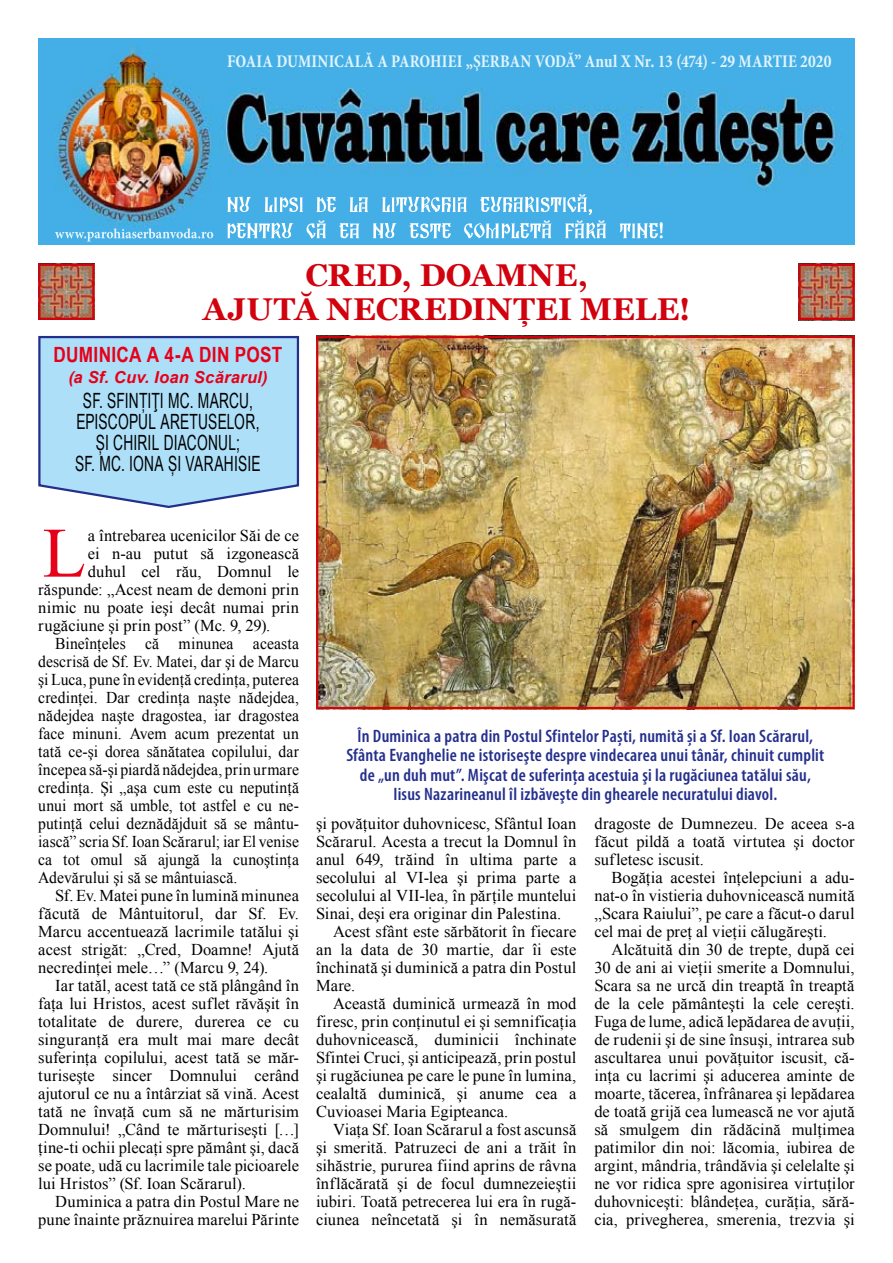
<style>
.page{position:relative;width:893px;height:1263px;background:#fff}
.page>*{position:absolute;margin:0;border:0;box-sizing:border-box;transform-origin:0 0}
.t1{font:70.8px "Times New Roman";color:#e60019}
.t2{font:700 31.5px/34.5px "Georgia";letter-spacing:.005em;color:#d1010e;text-align:center}
.t3{font:21px/21px "Arial Narrow";letter-spacing:.01em;color:#000;text-align:center;scale:.8 1}
.t4{font:700 21px "Arial Narrow";letter-spacing:.015em;color:#e60019}
.t5{font:600 condensed 18px/19.5px "Myriad Pro";letter-spacing:.015em;color:#242f8d;text-align:center}
.t6{font:700 condensed 18px "Minion Pro";letter-spacing:.01em;color:#e2f3fc;scale:.92 1}
.t7{font:16.5px/18px "Times New Roman";letter-spacing:.005em;color:#000;text-align:justify}
.t8{font:16.5px "Times New Roman";letter-spacing:.005em;color:#000;scale:.95 1}
.t9{font:italic 700 16.5px "Arial";letter-spacing:.015em;color:#e60019}
</style>
<div class="page">
<img style="left:38px;top:38px;width:817px;height:206px">
<svg style="left:227px;top:194px;width:436px;height:44px;background:#6dc0ec"></svg>
<svg style="left:55px;top:228px;width:158px;height:14px;background:#67beeb"></svg>
<img style="left:801px;top:267px;width:51px;height:50px">
<img style="left:319px;top:339px;width:533px;height:367px">
<div style="left:316px;top:336px;width:539px;height:373px;border:2px solid #d1010e"></div>
<img style="left:41px;top:267px;width:51px;height:50px">
<div style="left:38px;top:264px;width:57px;height:56px;border:2px solid #d1010e"></div>
<div style="left:798px;top:264px;width:57px;height:56px;border:2px solid #d1010e"></div>
<svg style="left:38px;top:335px;width:262px;height:173px;background:#addaf4"></svg>
<p class="t6" style="left:227px;top:50px;width:658px">FOAIA DUMINICALĂ A PAROHIEI „ŞERBAN VODĂ” Anul X Nr. 13 (474) - 29 MARTIE 2020</p>
<h2 class="t2" style="left:203px;top:258px;width:489px">CRED, DOAMNE,<br>AJUTĂ NECREDINŢEI MELE!</h2>
<p class="t4" style="left:53px;top:339px;width:230px">DUMINICA A 4-A DIN POST</p>
<p class="t9" style="left:68px;top:366px;width:201px">(a Sf. Cuv. Ioan Scărarul)</p>
<p class="t3" style="left:75px;top:389px;width:233px">SF. SFINȚIŢI MC. MARCU,<br>EPISCOPUL ARETUSELOR,<br>ȘI CHIRIL DIACONUL;<br>SF. MC. IONA ȘI VARAHISIE</p>
<h1 class="t1" style="left:43px;top:505px;width:45px">L</h1>
<p class="t7" style="left:88px;top:526px;width:213px">a întrebarea ucenicilor Săi de ce</p>
<p class="t7" style="left:88px;top:544px;width:213px">ei n-au putut să izgonească</p>
<p class="t7" style="left:88px;top:562px;width:213px">duhul cel rău, Domnul le</p>
<p class="t7" style="left:38px;top:580px;width:262px">răspunde: „Acest neam de demoni prin</p>
<p class="t7" style="left:38px;top:598px;width:262px">nimic nu poate ieşi decât numai prin</p>
<p class="t7" style="left:38px;top:616px;width:233px">rugăciune şi prin post” (Mc. 9, 29).</p>
<p class="t8" style="left:55px;top:632px;width:258px">Bineînţeles că minunea aceasta</p>
<p class="t8" style="left:38px;top:650px;width:276px">descrisă de Sf. Ev. Matei, dar şi de Marcu</p>
<p class="t8" style="left:38px;top:668px;width:276px">şi Luca, pune în evidenţă credinţa, puterea</p>
<p class="t8" style="left:38px;top:686px;width:276px">credinţei. Dar credinţa naşte nădejdea,</p>
<p class="t8" style="left:38px;top:704px;width:276px">nădejdea naşte dragostea, iar dragostea</p>
<p class="t8" style="left:38px;top:722px;width:276px">face minuni. Avem acum prezentat un</p>
<p class="t8" style="left:38px;top:740px;width:276px">tată ce-şi dorea sănătatea copilului, dar</p>
<p class="t8" style="left:38px;top:758px;width:276px">începea să-şi piardă nădejdea, prin urmare</p>
<p class="t8" style="left:38px;top:776px;width:276px">credinţa. Şi „aşa cum este cu neputinţă</p>
<p class="t8" style="left:38px;top:794px;width:276px">unui mort să umble, tot astfel e cu ne-</p>
<p class="t8" style="left:38px;top:812px;width:276px">putinţă celui deznădăjduit să se mântu-</p>
<p class="t8" style="left:38px;top:830px;width:276px">iască” scria Sf. Ioan Scărarul; iar El venise</p>
<p class="t8" style="left:38px;top:848px;width:276px">ca tot omul să ajungă la cunoştinţa</p>
<p class="t8" style="left:38px;top:866px;width:211px">Adevărului şi să se mântuiască.</p>
<p class="t7" style="left:55px;top:886px;width:245px">Sf. Ev. Matei pune în lumină minunea</p>
<p class="t7" style="left:38px;top:904px;width:262px">făcută de Mântuitorul, dar Sf. Ev.</p>
<p class="t7" style="left:38px;top:922px;width:262px">Marcu accentuează lacrimile tatălui şi</p>
<p class="t7" style="left:38px;top:940px;width:262px">acest strigăt: „Cred, Doamne! Ajută</p>
<p class="t7" style="left:38px;top:958px;width:232px">necredinţei mele…” (Marcu 9, 24).</p>
<p class="t7" style="left:55px;top:976px;width:245px">Iar tatăl, acest tată ce stă plângând în</p>
<p class="t7" style="left:38px;top:994px;width:262px">faţa lui Hristos, acest suflet răvăşit în</p>
<p class="t7" style="left:38px;top:1012px;width:262px">totalitate de durere, durerea ce cu</p>
<p class="t7" style="left:38px;top:1030px;width:262px">singuranţă era mult mai mare decât</p>
<p class="t7" style="left:38px;top:1048px;width:262px">suferinţa copilului, acest tată se măr-</p>
<p class="t7" style="left:38px;top:1066px;width:262px">turiseşte sincer Domnului cerând</p>
<p class="t7" style="left:38px;top:1084px;width:262px">ajutorul ce nu a întârziat să vină. Acest</p>
<p class="t7" style="left:38px;top:1102px;width:262px">tată ne învaţă cum să ne mărturisim</p>
<p class="t7" style="left:38px;top:1120px;width:262px">Domnului! „Când te mărturiseşti […]</p>
<p class="t7" style="left:38px;top:1138px;width:262px">ţine-ti ochii plecaţi spre pământ şi, dacă</p>
<p class="t7" style="left:38px;top:1156px;width:262px">se poate, udă cu lacrimile tale picioarele</p>
<p class="t7" style="left:38px;top:1174px;width:209px">lui Hristos” (Sf. Ioan Scărarul).</p>
<p class="t7" style="left:55px;top:1192px;width:245px">Duminica a patra din Postul Mare ne</p>
<p class="t7" style="left:38px;top:1210px;width:262px">pune înainte prăznuirea marelui Părinte</p>
<p class="t5" style="left:346px;top:726px;width:480px">În Duminica a patra din Postul Sfintelor Paști, numită și a Sf. Ioan Scărarul, Sfânta Evanghelie ne istoriseşte despre vindecarea unui tânăr, chinuit cumplit de „un duh mut”. Mişcat de suferinţa acestuia şi la rugăciunea tatălui său, Iisus Nazarineanul îl izbăveşte din ghearele necuratului diavol.</p>
<p class="t7" style="left:316px;top:814px;width:262px">şi povăţuitor duhovnicesc, Sfântul Ioan</p>
<p class="t7" style="left:316px;top:832px;width:262px">Scărarul. Acesta a trecut la Domnul în</p>
<p class="t7" style="left:316px;top:850px;width:262px">anul 649, trăind în ultima parte a</p>
<p class="t7" style="left:316px;top:868px;width:262px">secolului al VI-lea şi prima parte a</p>
<p class="t7" style="left:316px;top:886px;width:262px">secolului al VII-lea, în părţile muntelui</p>
<p class="t7" style="left:316px;top:904px;width:247px">Sinai, deşi era originar din Palestina.</p>
<p class="t7" style="left:333px;top:922px;width:245px">Acest sfânt este sărbătorit în fiecare</p>
<p class="t7" style="left:316px;top:940px;width:262px">an la data de 30 martie, dar îi este</p>
<p class="t7" style="left:316px;top:958px;width:262px">închinată şi duminică a patra din Postul</p>
<p class="t7" style="left:316px;top:976px;width:41px">Mare.</p>
<p class="t7" style="left:333px;top:994px;width:245px">Această duminică urmează în mod</p>
<p class="t7" style="left:316px;top:1012px;width:262px">firesc, prin conţinutul ei şi semnificaţia</p>
<p class="t7" style="left:316px;top:1030px;width:262px">duhovnicească, duminicii închinate</p>
<p class="t7" style="left:316px;top:1048px;width:262px">Sfintei Cruci, şi anticipează, prin postul</p>
<p class="t7" style="left:316px;top:1066px;width:262px">şi rugăciunea pe care le pune în lumina,</p>
<p class="t7" style="left:316px;top:1084px;width:262px">cealaltă duminică, şi anume cea a</p>
<p class="t7" style="left:316px;top:1102px;width:194px">Cuvioasei Maria Egipteanca.</p>
<p class="t7" style="left:333px;top:1120px;width:245px">Viaţa Sf. Ioan Scărarul a fost ascunsă</p>
<p class="t7" style="left:316px;top:1138px;width:262px">şi smerită. Patruzeci de ani a trăit în</p>
<p class="t7" style="left:316px;top:1156px;width:262px">sihăstrie, pururea fiind aprins de râvna</p>
<p class="t7" style="left:316px;top:1174px;width:262px">înflăcărată şi de focul dumnezeieştii</p>
<p class="t7" style="left:316px;top:1192px;width:262px">iubiri. Toată petrecerea lui era în rugă-</p>
<p class="t7" style="left:316px;top:1210px;width:262px">ciunea neîncetată şi în nemăsurată</p>
<p class="t7" style="left:594px;top:814px;width:262px">dragoste de Dumnezeu. De aceea s-a făcut pildă a toată virtutea şi doctor sufletesc iscusit.</p>
<p class="t7" style="left:594px;top:868px;width:262px;text-indent:17px">Bogăţia acestei înţelepciuni a adu&shy;nat‑o în vistieria duhovnicească numită „Scara Raiului”, pe care a făcut-o darul cel mai de preţ al vieţii călugăreşti.</p>
<p class="t7" style="left:594px;top:940px;width:262px;text-indent:17px">Alcătuită din 30 de trepte, după cei 30 de ani ai vieţii smerite a Domnului, Scara sa ne urcă din treaptă în treaptă de la cele pământeşti la cele cereşti.<br>Fuga de lume, adică lepădarea de avuţii, de rudenii şi de sine însuşi, intrarea sub ascultarea unui povăţuitor iscusit, că&shy;inţa cu lacrimi şi aducerea aminte de moarte, tăcerea, înfrânarea şi lepădarea de toată grijă cea lumească ne vor ajută să smulgem din rădăcină mulţimea patimilor din noi: lăcomia, iubirea de argint, mândria, trândăvia şi celelalte şi ne vor ridica spre agonisirea virtuţilor duhovniceşti: blândeţea, curăţia, sără&shy;cia, privegherea, smerenia, trezvia şi</p>
</div>
